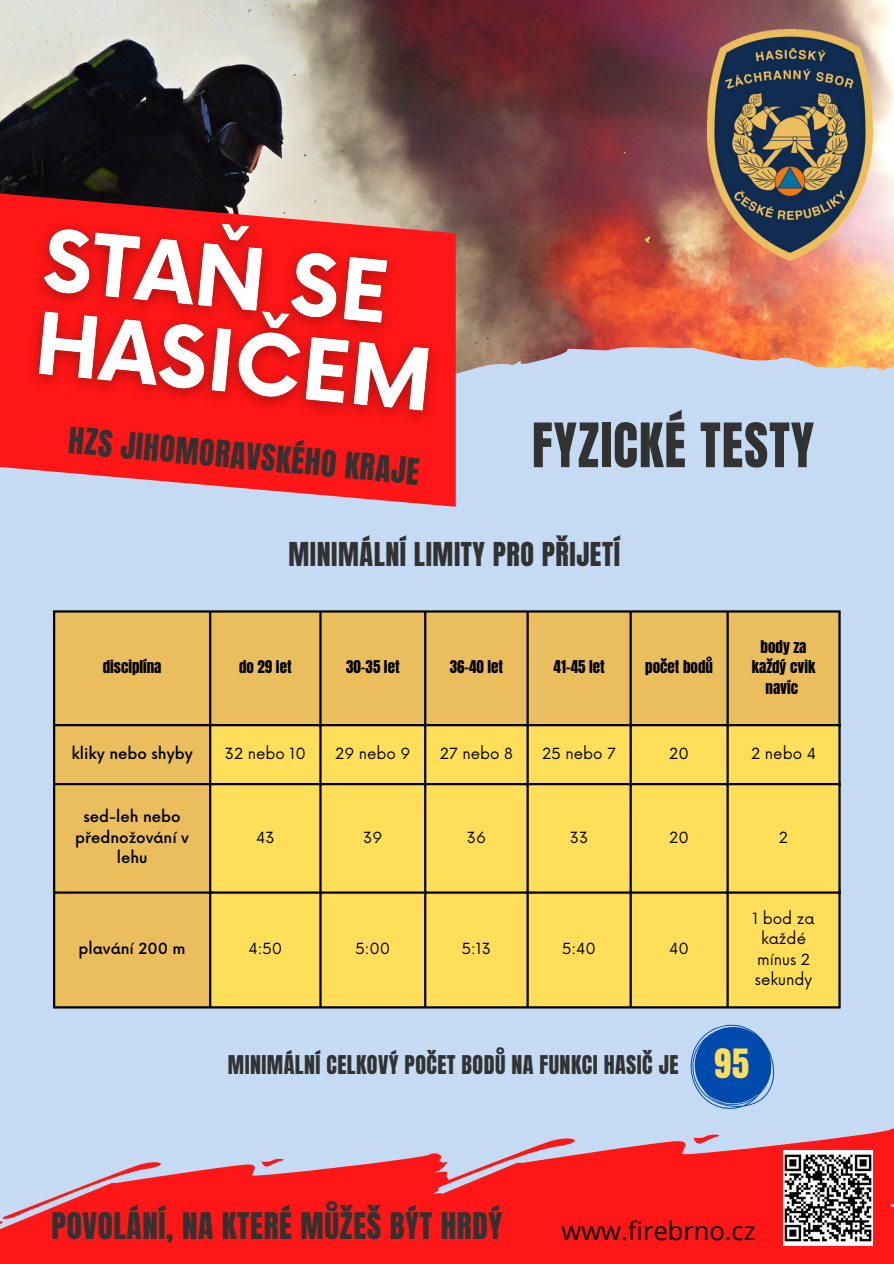
<style>
.page{position:relative;width:894px;height:1264px;background:#fff}
.page>*{position:absolute;margin:0;border:0;box-sizing:border-box;transform-origin:0 0}
.t1{font:52.05px "Anton";letter-spacing:.02em;color:#323232}
.t2{font:34.35px "Anton";color:#ffde59}
.t3{font:31.2px "Anton";letter-spacing:.02em;color:#323232}
.t4{font:28.05px "Anton";letter-spacing:.02em;color:#323232}
.t5{font:25.5px "Open Sans";color:#000}
.t6{font:22.05px "Anton";letter-spacing:.02em;color:#323232}
.t7{font:15px/20.2px "Now";color:#000;text-align:center}
.t8{font:15px/20.2px "Anton";color:#000;text-align:center}
.t9{font:500 15px/20.2px "Now";color:#000;text-align:center}
</style>
<div class="page">
<div style="left:0;top:0;width:893px;height:1263px;background:#c5dbf4"></div>
<img style="left:0;top:0;width:893px;height:371px">
<svg style="left:0;top:193px;width:455px;height:314px;fill:#ff1616"></svg>
<img style="left:707px;top:30px;width:165px;height:230px">
<div style="left:0;top:1164px;width:352px;height:99px;background:#ff1616"></div>
<svg style="left:0;top:1162px;width:174px;height:67px"></svg>
<svg style="left:261px;top:1158px;width:26px;height:9px"></svg>
<svg style="left:352px;top:1128px;width:541px;height:135px;fill:#ff1616"></svg>
<svg style="left:355px;top:1133px;width:235px;height:84px"></svg>
<svg style="left:692px;top:1132px;width:31px;height:12px"></svg>
<img style="left:783px;top:1150px;width:88px;height:95px">
<div style="left:55px;top:612px;width:783px;height:394px;background:#ebbe5d"></div>
<div style="left:211px;top:726px;width:627px;height:280px;background:#ffde59"></div>
<hr style="left:53px;top:612px;width:2px;height:394px;background:#000">
<hr style="left:209px;top:612px;width:2px;height:394px;background:#000">
<hr style="left:319px;top:612px;width:2px;height:394px;background:#000">
<hr style="left:424px;top:612px;width:2px;height:394px;background:#000">
<hr style="left:526px;top:612px;width:2px;height:394px;background:#000">
<hr style="left:629px;top:612px;width:2px;height:394px;background:#000">
<hr style="left:726px;top:612px;width:2px;height:394px;background:#000">
<hr style="left:838px;top:612px;width:2px;height:394px;background:#000">
<hr style="left:53px;top:610px;width:787px;height:2px;background:#000">
<hr style="left:53px;top:724px;width:787px;height:2px;background:#000">
<hr style="left:53px;top:783px;width:787px;height:2px;background:#000">
<hr style="left:53px;top:891px;width:787px;height:2px;background:#000">
<hr style="left:53px;top:1006px;width:787px;height:2px;background:#000">
<img style="left:12px;top:186px;width:460px;height:254px">
<svg style="left:690px;top:1024px;width:85px;height:85px"></svg>
<p class="t3" style="left:71px;top:418px;width:353px;rotate:5deg">HZS JIHOMORAVSKÉHO KRAJE</p>
<p class="t1" style="left:531px;top:408px;width:283px">FYZICKÉ TESTY</p>
<p class="t4" style="left:288px;top:534px;width:333px">MINIMÁLNÍ LIMITY PRO PŘIJETÍ</p>
<h2 class="t8" style="left:103px;top:657px;width:60px">disciplína</h2>
<h4 class="t8" style="left:239px;top:657px;width:54px">do 29 let</h4>
<p class="t8" style="left:346px;top:657px;width:55px">30-35 let</p>
<p class="t8" style="left:449px;top:657px;width:55px">36-40 let</p>
<p class="t8" style="left:553px;top:657px;width:52px">41-45 let</p>
<p class="t8" style="left:645px;top:657px;width:69px">počet bodů</p>
<p class="t8" style="left:751px;top:637px;width:65px">body za každý cvik navíc</p>
<p class="t9" style="left:71px;top:744px;width:123px">kliky nebo shyby</p>
<p class="t7" style="left:225px;top:744px;width:82px">32 nebo 10</p>
<p class="t7" style="left:335px;top:744px;width:77px">29 nebo 9</p>
<p class="t7" style="left:440px;top:744px;width:75px">27 nebo 8</p>
<p class="t7" style="left:542px;top:744px;width:75px">25 nebo 7</p>
<p class="t7" style="left:669px;top:744px;width:21px">20</p>
<p class="t7" style="left:750px;top:744px;width:66px">2 nebo 4</p>
<p class="t9" style="left:75px;top:807px;width:115px">sed-leh nebo přednožování v lehu</p>
<p class="t7" style="left:256px;top:827px;width:20px">43</p>
<p class="t7" style="left:363px;top:827px;width:21px">39</p>
<p class="t7" style="left:466px;top:827px;width:21px">36</p>
<p class="t7" style="left:569px;top:827px;width:20px">33</p>
<p class="t7" style="left:669px;top:827px;width:21px">20</p>
<p class="t7" style="left:778px;top:827px;width:11px">2</p>
<p class="t9" style="left:79px;top:939px;width:109px">plavání 200 m</p>
<p class="t7" style="left:248px;top:939px;width:35px">4:50</p>
<p class="t7" style="left:355px;top:939px;width:36px">5:00</p>
<p class="t7" style="left:462px;top:939px;width:31px">5:13</p>
<p class="t7" style="left:562px;top:939px;width:35px">5:40</p>
<p class="t7" style="left:669px;top:939px;width:21px">40</p>
<p class="t7" style="left:752px;top:909px;width:64px">1 bod za každé mínus 2 sekundy</p>
<p class="t6" style="left:228px;top:1048px;width:452px">MINIMÁLNÍ CELKOVÝ POČET BODŮ NA FUNKCI HASIČ JE</p>
<h5 class="t2" style="left:714px;top:1038px;width:36px">95</h5>
<p class="t3" style="left:51px;top:1202px;width:452px">POVOLÁNÍ, NA KTERÉ MŮŽEŠ BÝT HRDÝ</p>
<p class="t5" style="left:561px;top:1212px;width:195px">www.firebrno.cz</p>
</div>
